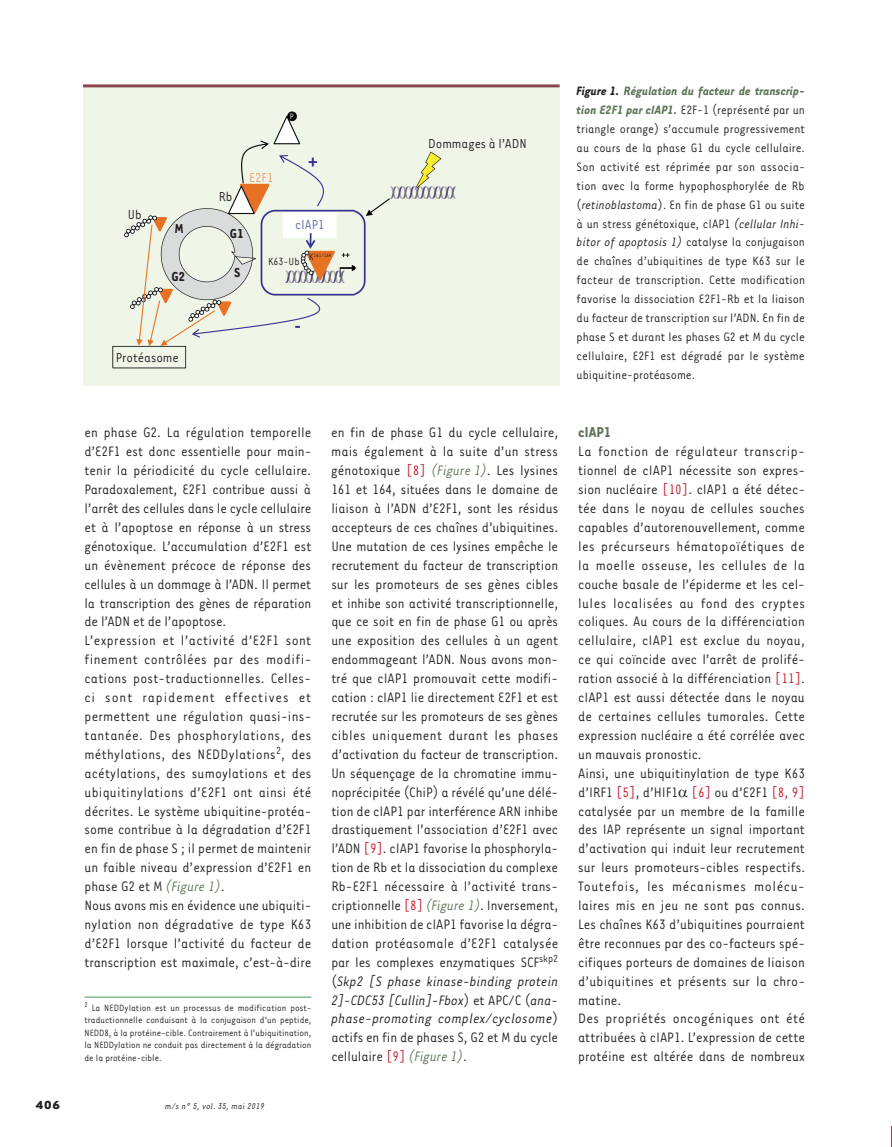
<style>
.page{position:relative;width:892px;height:1147px;background:#fff}
.page>*{position:absolute;margin:0;border:0;box-sizing:border-box;transform-origin:0 0}
.t1{font:700 16.5px "Tarzana Narrow";color:#5f7659}
.t2{font:15.75px/18.9px "Tarzana Narrow";color:#231f20}
.t3{font:15px "Tarzana Narrow";color:#231f20}
.t4{font:700 15px "Tarzana Narrow";color:#231f20}
.t5{font:15px "Tarzana Narrow";color:#5e689e}
.t6{font:15px "Tarzana Narrow";color:#f7966b}
.t7{font:13.95px/18.9px "Tarzana Narrow";letter-spacing:.01em;color:#231f20;text-align:justify}
.t8{font:700 13.5px "Tarzana Wide";color:#231f20}
.t9{font:10.5px/12.6px "Tarzana Narrow";color:#231f20;text-align:justify}
.t10{font:italic 9.75px "Tarzana Narrow";letter-spacing:.025em;color:#231f20}
.t11{font:9px "Tarzana Narrow";color:#fff}
.t12{font:6.15px "Tarzana Narrow";color:#231f20}
.s1{font-size:12px}
.s2{font-size:10.5px}
.s3{font-style:italic;color:#5f7659}
.s4{color:#bf182a}
.s5{font-style:italic}
.s6{font-weight:700;font-style:italic}
.s7{font-weight:700;font-style:italic;color:#5f7659}
</style>
<div class="page">
<hr style="left:84px;top:996px;width:227px;height:2px;background:#84ba95">
<div style="left:83px;top:87px;width:476px;height:299px;background:#eff6e8"></div>
<img style="left:112px;top:111px;width:344px;height:258px">
<hr style="left:83px;top:84px;width:476px;height:3px;background:#8d454f">
<svg style="left:891px;top:1126px;width:1px;height:21px"></svg>
<p class="t3" style="left:128px;top:205px;width:15px">Ub</p>
<p class="t11" style="left:290px;top:111px;width:5px">P</p>
<p class="t3" style="left:219px;top:187px;width:15px">Rb</p>
<p class="t6" style="left:249px;top:168px;width:26px">E2F1</p>
<p class="t4" style="left:175px;top:219px;width:10px">M</p>
<p class="t4" style="left:171px;top:267px;width:15px">G2</p>
<p class="t4" style="left:234px;top:263px;width:8px">S</p>
<p class="t4" style="left:230px;top:224px;width:15px">G1</p>
<p class="t5" style="left:295px;top:216px;width:31px">cIAP1</p>
<p class="t12" style="left:268px;top:251px;width:65px"><span class="s1">K63-Ub</span> <span class="s2">K</span>161/164</p>
<p class="t3" style="left:116px;top:348px;width:65px">Protéasome</p>
<p class="t3" style="left:428px;top:134px;width:100px">Dommages à l’ADN</p>
<p class="t2" style="left:84px;top:422px;width:228px">en phase G2. La régulation temporelle d’E2F1 est donc essentielle pour main&shy;tenir la périodicité du cycle cellulaire.<br>Paradoxalement, E2F1 contribue aussi à l’arrêt des cellules dans le cycle cellulaire et à l’apoptose en réponse à un stress génotoxique. L’accumulation d’E2F1 est un évènement précoce de réponse des cellules à un dommage à l’ADN. Il permet la transcription des gènes de réparation de l’ADN et de l’apoptose.<br>L’expression et l’activité d’E2F1 sont finement contrôlées par des modifi&shy;cations post-traductionnelles. Celles&shy;ci sont rapidement effectives et permettent une régulation quasi-ins&shy;tantanée. Des phosphorylations, des méthylations, des NEDDylations<sup>2</sup>, des acétylations, des sumoylations et des ubiquitinylations d’E2F1 ont ainsi été décrites. Le système ubiquitine-protéa&shy;some contribue à la dégradation d’E2F1 en fin de phase S ; il permet de maintenir un faible niveau d’expression d’E2F1 en phase G2 et M <span class="s3">(Figure 1)</span>.<br>Nous avons mis en évidence une ubiquiti&shy;nylation non dégradative de type K63 d’E2F1 lorsque l’activité du facteur de transcription est maximale, c’est-à-dire</p>
<p class="t9" style="left:84px;top:1001px;width:228px"><sup>2</sup> La NEDDylation est un processus de modification post&shy;traductionnelle conduisant à la conjugaison d’un peptide, NEDD8, à la protéine-cible. Contrairement à l’ubiquitination, la NEDDylation ne conduit pas directement à la dégradation de la protéine-cible.</p>
<p class="t8" style="left:36px;top:1096px;width:26px">406</p>
<p class="t10" style="left:165px;top:1099px;width:101px">m/s n° 5, vol. 35, mai 2019</p>
<p class="t2" style="left:331px;top:422px;width:228px;text-align:justify">en fin de phase G1 du cycle cellulaire, mais également à la suite d’un stress génotoxique <span class="s4">[8]</span> <span class="s3">(Figure 1)</span>. Les lysines 161 et 164, situées dans le domaine de liaison à l’ADN d’E2F1, sont les résidus accepteurs de ces chaînes d’ubiquitines.<br>Une mutation de ces lysines empêche le recrutement du facteur de transcription sur les promoteurs de ses gènes cibles et inhibe son activité transcriptionnelle, que ce soit en fin de phase G1 ou après une exposition des cellules à un agent endommageant l’ADN. Nous avons mon&shy;tré que cIAP1 promouvait cette modifi&shy;cation : cIAP1 lie directement E2F1 et est recrutée sur les promoteurs de ses gènes cibles uniquement durant les phases d’activation du facteur de transcription.<br>Un séquençage de la chromatine immu&shy;noprécipitée (ChiP) a révélé qu’une délé&shy;tion de cIAP1 par interférence ARN inhibe drastiquement l’association d’E2F1 avec l’ADN <span class="s4">[9]</span>. cIAP1 favorise la phosphoryla&shy;tion de Rb et la dissociation du complexe Rb-E2F1 nécessaire à l’activité trans&shy;criptionnelle <span class="s4">[8]</span> <span class="s3">(Figure 1)</span>. Inversement, une inhibition de cIAP1 favorise la dégra&shy;dation protéasomale d’E2F1 catalysée par les complexes enzymatiques SCF<sup>skp2 </sup>(<span class="s5">Skp2 [S phase kinase-binding protein 2]-CDC53 [Cullin]-Fbox</span>) et APC/C (<span class="s5">ana&shy;phase-promoting complex/cyclosome</span>) actifs en fin de phases S, G2 et M du cycle cellulaire <span class="s4">[9]</span> <span class="s3">(Figure 1)</span>.</p>
<p class="t7" style="left:576px;top:81px;width:230px"><span class="s6">Figure 1.</span> <span class="s7">Régulation du facteur de transcrip&shy;tion E2F1 par cIAP1.</span> E2F-1 (représenté par un triangle orange) s’accumule progressivement au cours de la phase G1 du cycle cellulaire.<br>Son activité est réprimée par son associa&shy;tion avec la forme hypophosphorylée de Rb (<span class="s5">retinoblastoma</span>). En fin de phase G1 ou suite à un stress génétoxique, cIAP1 <span class="s5">(cellular Inhi&shy;bitor of apoptosis 1)</span> catalyse la conjugaison de chaînes d’ubiquitines de type K63 sur le facteur de transcription. Cette modification favorise la dissociation E2F1-Rb et la liaison du facteur de transcription sur l’ADN. En fin de phase S et durant les phases G2 et M du cycle cellulaire, E2F1 est dégradé par le système ubiquitine-protéasome.</p>
<p class="t1" style="left:578px;top:422px;width:35px">cIAP1</p>
<p class="t2" style="left:578px;top:441px;width:228px">La fonction de régulateur transcrip&shy;tionnel de cIAP1 nécessite son expres&shy;sion nucléaire <span class="s4">[10]</span>. cIAP1 a été détec&shy;tée dans le noyau de cellules souches capables d’autorenouvellement, comme les précurseurs hématopoïétiques de la moelle osseuse, les cellules de la couche basale de l’épiderme et les cel&shy;lules localisées au fond des cryptes coliques. Au cours de la différenciation cellulaire, cIAP1 est exclue du noyau, ce qui coïncide avec l’arrêt de prolifé&shy;ration associé à la différenciation <span class="s4">[11]</span>. cIAP1 est aussi détectée dans le noyau de certaines cellules tumorales. Cette expression nucléaire a été corrélée avec un mauvais pronostic.<br>Ainsi, une ubiquitinylation de type K63 d’IRF1 <span class="s4">[5]</span>, d’HIF1 <span class="s4">[6]</span> ou d’E2F1 <span class="s4">[8, 9] </span>catalysée par un membre de la famille des IAP représente un signal important d’activation qui induit leur recrutement sur leurs promoteurs-cibles respectifs.<br>Toutefois, les mécanismes molécu&shy;laires mis en jeu ne sont pas connus.<br>Les chaînes K63 d’ubiquitines pourraient être reconnues par des co-facteurs spé&shy;cifiques porteurs de domaines de liaison d’ubiquitines et présents sur la chro&shy;matine.<br>Des propriétés oncogéniques ont été attribuées à cIAP1. L’expression de cette protéine est altérée dans de nombreux</p>
</div>
